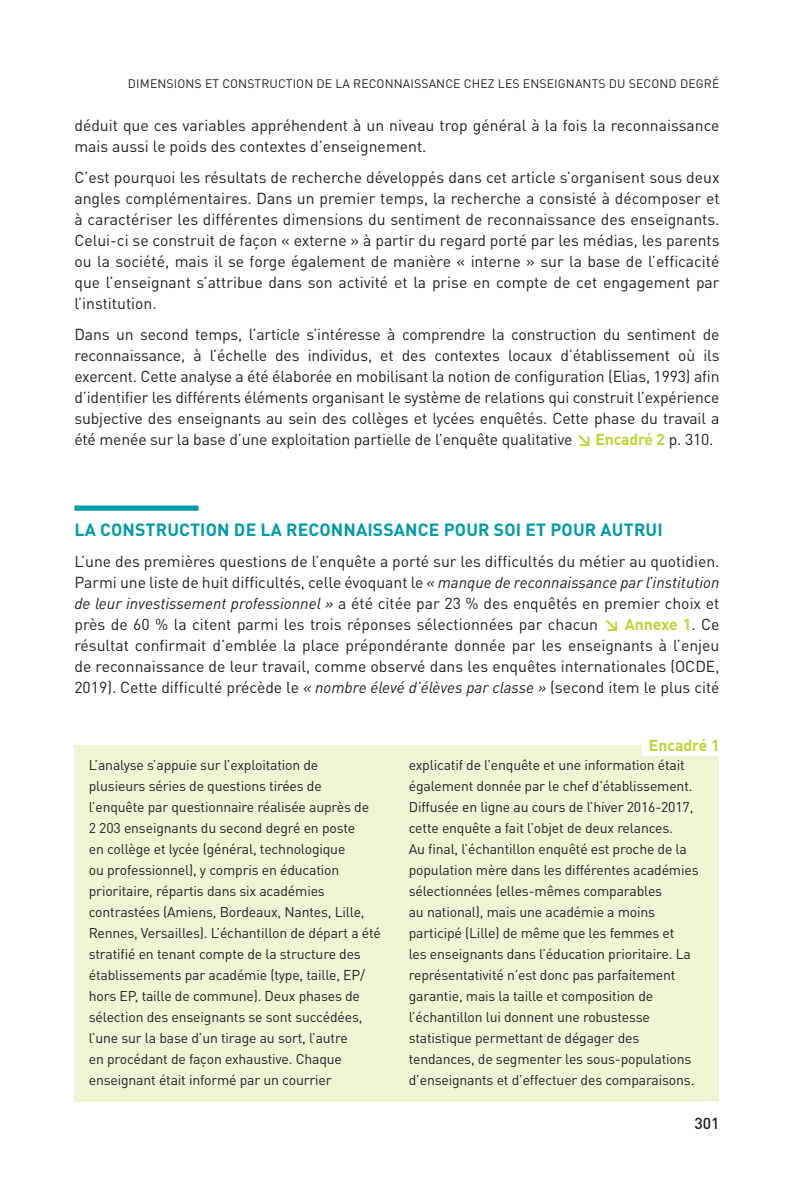
<style>
.page{position:relative;width:794px;height:1191px;background:#fff}
.page>*{position:absolute;margin:0;border:0;box-sizing:border-box;transform-origin:0 0}
.Niveau_1{font:700 17.5px "DINOT";letter-spacing:.01em;color:#009baa}
.Courant{font:15.75px/21px "DINOT";color:#231f20;text-align:justify}
.Filet_fin_d_article{font:700 15.75px "DINOT";color:#bcd531}
.t1{font:500 15.75px "DINOT";color:#231f20}
._05_TexteEncadre{font:14px/21px "DINOT";letter-spacing:-.01em;color:#231f20}
.Titre_courant__droit{font:12.25px "DINOT";letter-spacing:.01em;color:#231f20}
.s1{font-weight:700;color:#bcd531}
.s2{font-style:italic}
</style>
<div class="page">
<div style="left:74px;top:505px;width:124px;height:6px;background:#009baa"></div>
<div style="left:74px;top:744px;width:645px;height:357px;background:#eef4d4"></div>
<div style="left:642px;top:733px;width:85px;height:23px;background:#fff"></div>
<p class="Titre_courant__droit" style="left:128px;top:75px;width:593px">DIMENSIONS ET CONSTRUCTION DE LA RECONNAISSANCE CHEZ LES ENSEIGNANTS DU SECOND DEGRÉ</p>
<p class="Courant" style="left:74px;top:115px;width:646px">déduit que ces variables appréhendent à un niveau trop général à la fois la reconnaissance mais aussi le poids des contextes d’enseignement.</p>
<p class="Courant" style="left:74px;top:167px;width:646px">C’est pourquoi les résultats de recherche développés dans cet article s’organisent sous deux angles complémentaires. Dans un premier temps, la recherche a consisté à décomposer et à caractériser les différentes dimensions du sentiment de reconnaissance des enseignants.<br>Celui-ci se construit de façon « externe » à partir du regard porté par les médias, les parents ou la société, mais il se forge également de manière « interne » sur la base de l’efficacité que l’enseignant s’attribue dans son activité et la prise en compte de cet engagement par l’institution.</p>
<p class="Courant" style="left:74px;top:323px;width:646px">Dans un second temps, l’article s’intéresse à comprendre la construction du sentiment de reconnaissance, à l’échelle des individus, et des contextes locaux d’établissement où ils exercent. Cette analyse a été élaborée en mobilisant la notion de configuration (Elias, 1993) afin d’identifier les différents éléments organisant le système de relations qui construit l’expérience subjective des enseignants au sein des collèges et lycées enquêtés. Cette phase du travail a été menée sur la base d’une exploitation partielle de l’enquête qualitative <span class="s1">↘ Encadré 2</span> p. 310.</p>
<p class="Niveau_1" style="left:74px;top:518px;width:590px">LA CONSTRUCTION DE LA RECONNAISSANCE POUR SOI ET POUR AUTRUI</p>
<p class="Courant" style="left:74px;top:550px;width:646px">L’une des premières questions de l’enquête a porté sur les difficultés du métier au quotidien.<br>Parmi une liste de huit difficultés, celle évoquant le <span class="s2">« manque de reconnaissance par l’institution de leur investissement professionnel »</span> a été citée par 23 % des enquêtés en premier choix et près de 60 % la citent parmi les trois réponses sélectionnées par chacun <span class="s1">↘ Annexe 1</span>. Ce résultat confirmait d’emblée la place prépondérante donnée par les enseignants à l’enjeu de reconnaissance de leur travail, comme observé dans les enquêtes internationales (OCDE, 2019). Cette difficulté précède le <span class="s2">« nombre élevé d’élèves par classe »</span> (second item le plus cité</p>
<p class="Filet_fin_d_article" style="left:649px;top:734px;width:72px">Encadré 1</p>
<p class="_05_TexteEncadre" style="left:89px;top:754px;width:294px">L’analyse s’appuie sur l’exploitation de<br>plusieurs séries de questions tirées de l’enquête par questionnaire réalisée auprès de<br>2 203 enseignants du second degré en poste<br>en collège et lycée (général, technologique<br>ou professionnel), y compris en éducation prioritaire, répartis dans six académies contrastées (Amiens, Bordeaux, Nantes, Lille, Rennes, Versailles). L’échantillon de départ a été stratifié en tenant compte de la structure des établissements par académie (type, taille, EP/ hors EP, taille de commune). Deux phases de sélection des enseignants se sont succédées, l’une sur la base d’un tirage au sort, l’autre<br>en procédant de façon exhaustive. Chaque enseignant était informé par un courrier</p>
<p class="_05_TexteEncadre" style="left:409px;top:754px;width:291px">explicatif de l’enquête et une information était également donnée par le chef d’établissement.<br>Diffusée en ligne au cours de l’hiver 2016-2017, cette enquête a fait l’objet de deux relances.<br>Au final, l’échantillon enquêté est proche de la population mère dans les différentes académies sélectionnées (elles-mêmes comparables<br>au national), mais une académie a moins participé (Lille) de même que les femmes et<br>les enseignants dans l’éducation prioritaire. La représentativité n’est donc pas parfaitement garantie, mais la taille et composition de l’échantillon lui donnent une robustesse statistique permettant de dégager des tendances, de segmenter les sous-populations d’enseignants et d’effectuer des comparaisons.</p>
<p class="t1" style="left:694px;top:1112px;width:27px">301</p>
</div>
